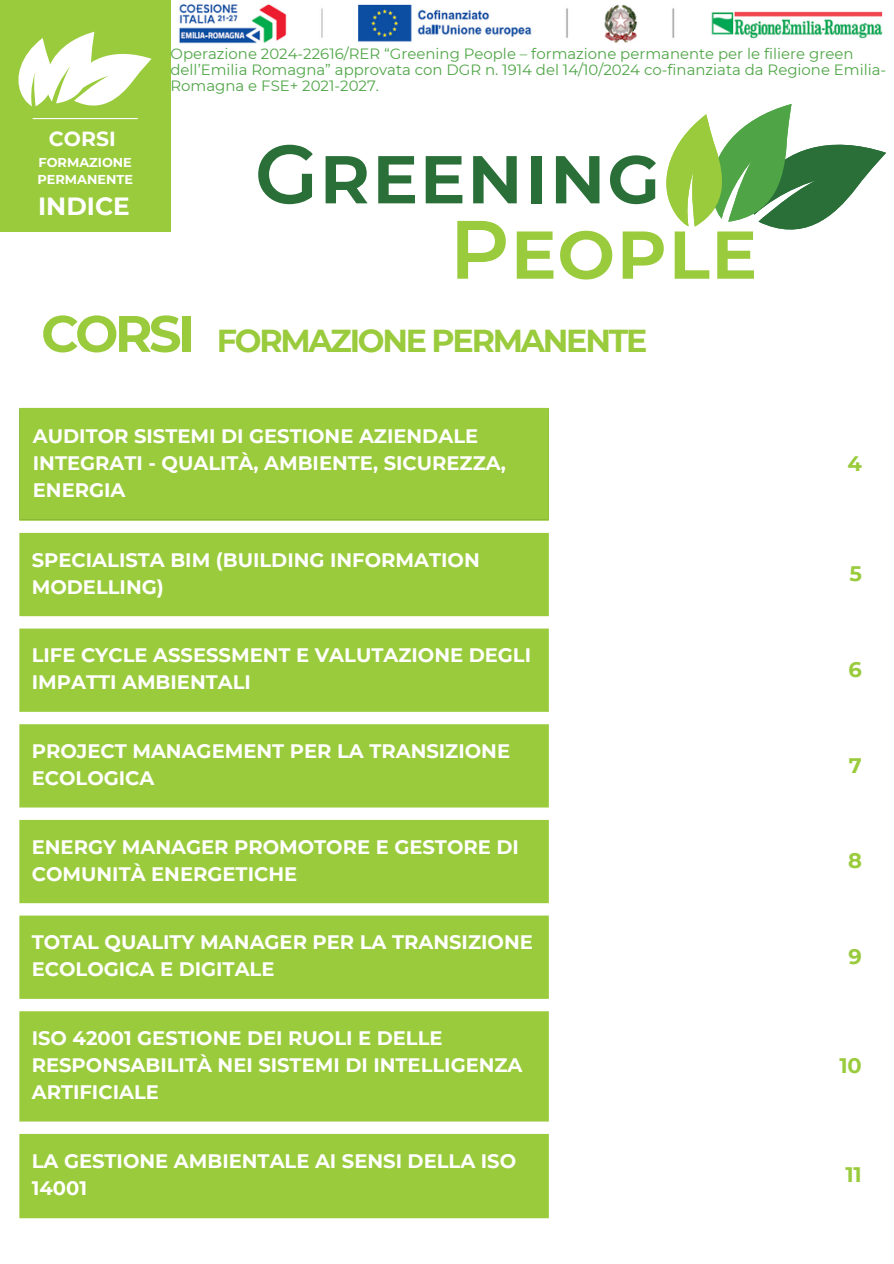
<style>
.page{position:relative;width:894px;height:1264px;background:#fff}
.page>*{position:absolute;margin:0;border:0;box-sizing:border-box;transform-origin:0 0}
.t1{font:700 51.15px "Montserrat";letter-spacing:-.07em;color:#9acb3c}
.t2{font:700 31.65px "Montserrat";letter-spacing:-.07em;color:#9acb3c}
.t3{font:700 24.9px "Montserrat";color:#fff}
.t4{font:700 21px "Montserrat";color:#9acb3c}
.t5{font:700 20.4px "Montserrat";color:#fff}
.t6{font:700 19.5px/27px "Montserrat";color:#fff}
.t7{font:700 15.15px "Montserrat";color:#fff}
.t8{font:14.85px/16.2px "Montserrat";color:#4fa546}
.t9{font:700 12.9px/17.1px "Montserrat";color:#fff}
</style>
<div class="page">
<svg style="left:19px;top:409px;width:529px;height:809px;background:#a4d050"></svg>
<hr style="left:19px;top:409px;width:1px;height:110px;background:#9acb3c">
<hr style="left:547px;top:409px;width:1px;height:110px;background:#9acb3c">
<hr style="left:19px;top:408px;width:529px;height:1px;background:#9acb3c">
<hr style="left:19px;top:519px;width:529px;height:1px;background:#9acb3c">
<img style="left:179px;top:4px;width:704px;height:40px">
<svg style="left:325px;top:156px;width:42px;height:47px"></svg>
<svg style="left:378px;top:156px;width:37px;height:47px"></svg>
<svg style="left:258px;top:145px;width:55px;height:59px"></svg>
<svg style="left:425px;top:104px;width:460px;height:175px"></svg>
<div style="left:0;top:0;width:170px;height:232px;background:#9acb3c"></div>
<hr style="left:33px;top:118px;width:105px;height:1px;background:#fff">
<svg style="left:18px;top:32px;width:133px;height:75px"></svg>
<p class="t5" style="left:49px;top:127px;width:68px">CORSI</p>
<p class="t9" style="left:37px;top:154px;width:97px">FORMAZIONE<br>PERMANENTE</p>
<p class="t3" style="left:38px;top:191px;width:93px">INDICE</p>
<p class="t7" style="left:60px;top:205px;width:59px">LOREM</p>
<p class="t8" style="left:170px;top:46px;width:717px">Operazione 2024-22616/RER “Greening People – formazione permanente per le filiere green dell’Emilia Romagna” approvata con DGR n. 1914 del 14/10/2024 co-finanziata da Regione Emilia-<br>Romagna e FSE+ 2021-2027.</p>
<p class="t1" style="left:41px;top:302px;width:155px">CORSI</p>
<p class="t2" style="left:217px;top:321px;width:432px">FORMAZIONE PERMANENTE</p>
<p class="t6" style="left:33px;top:422px;width:474px">AUDITOR SISTEMI DI GESTIONE AZIENDALE<br>INTEGRATI - QUALITÀ, AMBIENTE, SICUREZZA,<br>ENERGIA</p>
<p class="t6" style="left:32px;top:546px;width:449px">SPECIALISTA BIM (BUILDING INFORMATION</p>
<h3 class="t6" style="left:32px;top:573px;width:133px">MODELLING)</h3>
<p class="t6" style="left:32px;top:642px;width:500px">LIFE CYCLE ASSESSMENT E VALUTAZIONE DEGLI<br>IMPATTI AMBIENTALI</p>
<p class="t6" style="left:32px;top:737px;width:479px">PROJECT MANAGEMENT PER LA TRANSIZIONE<br>ECOLOGICA</p>
<h2 class="t6" style="left:32px;top:833px;width:488px">ENERGY MANAGER PROMOTORE E GESTORE DI<br>COMUNITÀ ENERGETICHE</h2>
<p class="t6" style="left:32px;top:928px;width:502px">TOTAL QUALITY MANAGER PER LA TRANSIZIONE<br>ECOLOGICA E DIGITALE</p>
<p class="t6" style="left:32px;top:1024px;width:492px">ISO 42001 GESTIONE DEI RUOLI E DELLE<br>RESPONSABILITÀ NEI SISTEMI DI INTELLIGENZA<br>ARTIFICIALE</p>
<p class="t6" style="left:32px;top:1147px;width:485px">LA GESTIONE AMBIENTALE AI SENSI DELLA ISO</p>
<p class="t6" style="left:32px;top:1174px;width:57px">14001</p>
<h4 class="t4" style="left:847px;top:450px;width:16px">4</h4>
<h5 class="t4" style="left:849px;top:561px;width:14px">5</h5>
<h6 class="t4" style="left:848px;top:656px;width:15px">6</h6>
<h1 class="t4" style="left:848px;top:752px;width:15px">7</h1>
<p class="t4" style="left:847px;top:848px;width:15px">8</p>
<p class="t4" style="left:848px;top:943px;width:15px">9</p>
<p class="t4" style="left:839px;top:1052px;width:24px">10</p>
<p class="t4" style="left:845px;top:1161px;width:18px">11</p>
</div>
